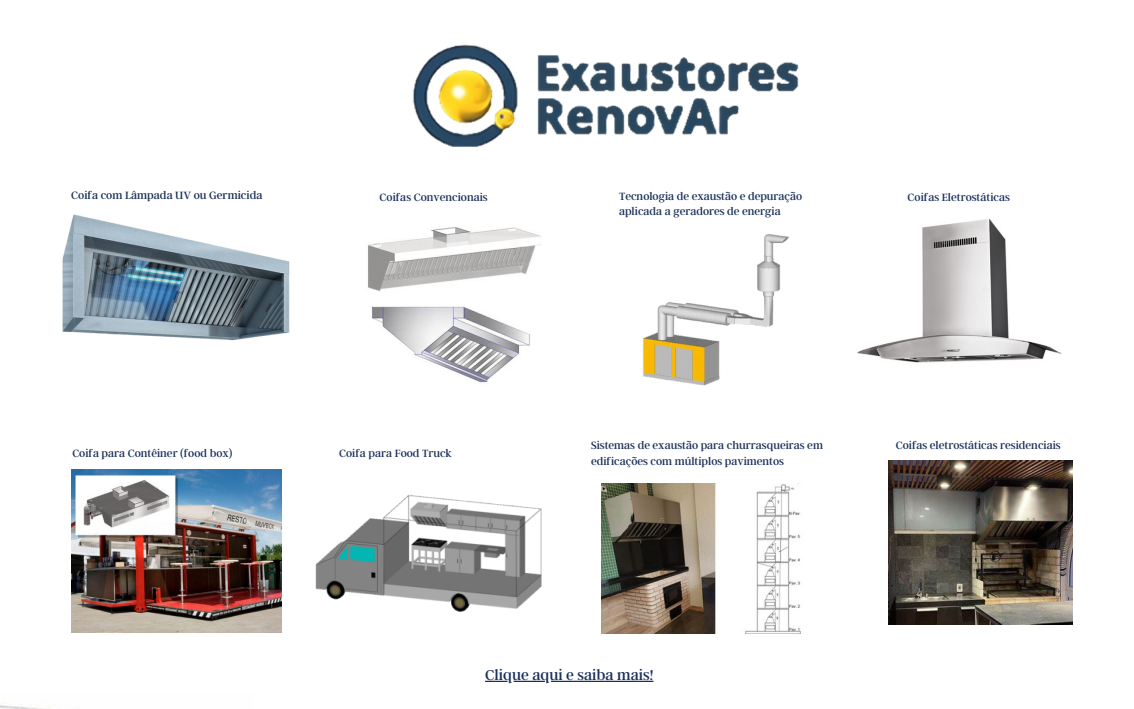
<style>
.page{position:relative;width:1134px;height:709px;background:#fff}
.page>*{position:absolute;margin:0;border:0;box-sizing:border-box;transform-origin:0 0}
.t1{font:15.7px "Argent CF";color:#1a2f5a}
.t2{font:11.7px "Argent CF";color:#1a2f5a}
.t3{font:11.6px/15.8px "Argent CF";color:#1a2f5a}
</style>
<div class="page">
<img style="left:62px;top:214px;width:228px;height:127px">
<img style="left:368px;top:227px;width:173px;height:156px">
<img style="left:642px;top:234px;width:147px;height:152px">
<img style="left:857px;top:219px;width:205px;height:144px">
<img style="left:71px;top:469px;width:211px;height:163px">
<img style="left:315px;top:495px;width:227px;height:117px">
<img style="left:601px;top:483px;width:200px;height:150px">
<img style="left:888px;top:460px;width:185px;height:165px">
<svg style="left:485px;top:681px;width:168px;height:1px"></svg>
<img style="left:413px;top:44px;width:386px;height:103px">
<p class="t2" style="left:71px;top:187px;width:193px">Coifa com Lâmpada UV ou Germicida</p>
<p class="t3" style="left:380px;top:189px;width:110px">Coifas Convencionais</p>
<p class="t3" style="left:619px;top:187px;width:185px">Tecnologia de exaustão e depuração aplicada a geradores de energia</p>
<p class="t3" style="left:908px;top:189px;width:104px">Coifas Eletrostáticas</p>
<p class="t3" style="left:72px;top:445px;width:162px">Coifa para Contêiner (food box)</p>
<p class="t3" style="left:339px;top:445px;width:114px">Coifa para Food Truck</p>
<p class="t3" style="left:591px;top:437px;width:233px">Sistemas de exaustão para churrasqueiras em edificações com múltiplos pavimentos</p>
<h1 class="t3" style="left:896px;top:437px;width:166px">Coifas eletrostáticas residenciais</h1>
<p class="t1" style="left:485px;top:664px;width:170px">Clique aqui e saiba mais!</p>
</div>
